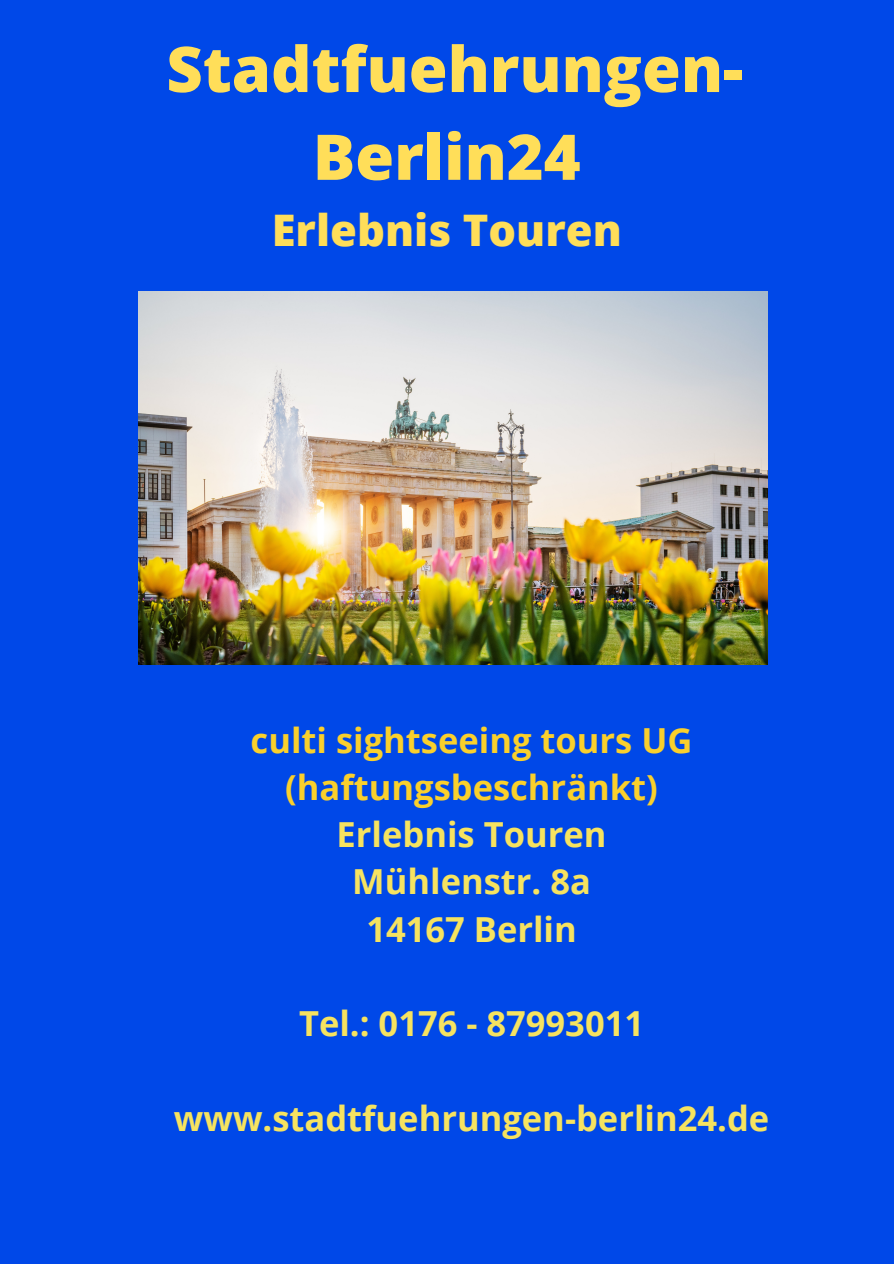
<style>
.page{position:relative;width:894px;height:1264px;background:#fff}
.page>*{position:absolute;margin:0;border:0;box-sizing:border-box;transform-origin:0 0}
.t1{font:800 63px/87.8px "Open Sans";color:#ffde59;text-align:center}
.t2{font:800 43.5px "Open Sans";color:#ffde59}
.t3{font:700 34.5px "Open Sans";color:#f6e360}
.t4{font:700 34.5px/47.2px "Open Sans";color:#fad02c;text-align:center}
</style>
<div class="page">
<div style="left:0;top:0;width:893px;height:1263px;background:#0048e8"></div>
<img style="left:139px;top:291px;width:628px;height:374px">
<p class="t1" style="left:166px;top:24px;width:578px">Stadtfuehrungen-<br>Berlin24</p>
<p class="t2" style="left:271px;top:200px;width:351px">Erlebnis Touren</p>
<p class="t4" style="left:250px;top:715px;width:443px">culti sightseeing tours UG (haftungsbeschränkt)</p>
<p class="t3" style="left:336px;top:810px;width:271px">Erlebnis Touren</p>
<p class="t3" style="left:352px;top:857px;width:240px">Mühlenstr. 8a</p>
<p class="t3" style="left:366px;top:904px;width:212px">14167 Berlin</p>
<p class="t3" style="left:299px;top:999px;width:346px">Tel.: 0176 - 87993011</p>
<p class="t3" style="left:174px;top:1093px;width:596px">www.stadtfuehrungen-berlin24.de</p>
</div>
